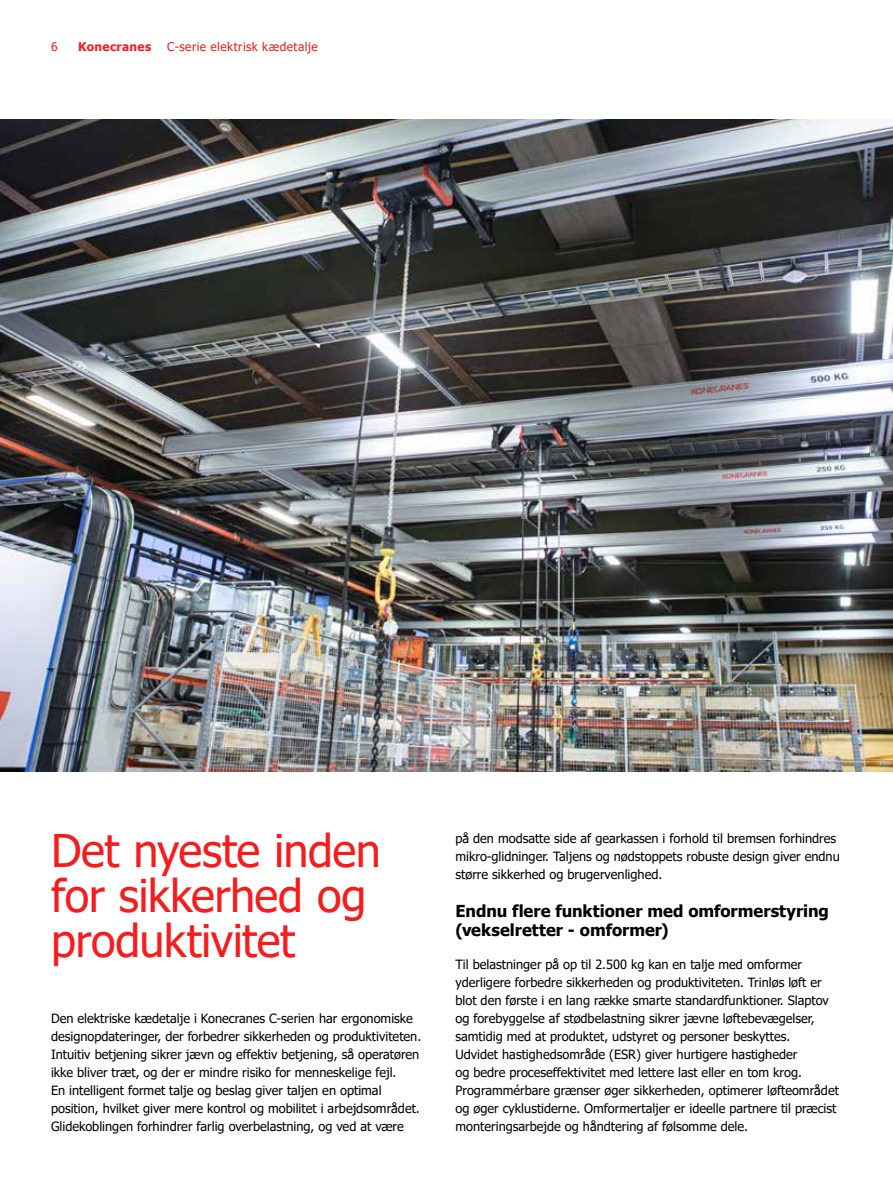
<style>
.page{position:relative;width:893px;height:1191px;background:#fff}
.page>*{position:absolute;margin:0;border:0;box-sizing:border-box;transform-origin:0 0}
.t1{font:45px/45px "Tahoma";letter-spacing:-.01em;color:#f71c1c}
.t2{font:700 16.5px/18.8px "Tahoma";color:#000}
.t3{font:12.75px/18px "Tahoma";color:#000}
.t4{font:12px "Tahoma";letter-spacing:.035em;color:#f71c1c}
.t5{font:700 12px "Tahoma";letter-spacing:.025em;color:#f71c1c}
</style>
<div class="page">
<img style="left:0;top:119px;width:893px;height:652px">
<p class="t4" style="left:51px;top:39px;width:8px">6</p>
<p class="t5" style="left:78px;top:38px;width:74px">Konecranes</p>
<p class="t4" style="left:167px;top:39px;width:152px">C-serie elektrisk kædetalje</p>
<h1 class="t1" style="left:51px;top:831px;width:331px">Det nyeste inden for sikkerhed og produktivitet</h1>
<p class="t3" style="left:51px;top:1010px;width:372px">Den elektriske kædetalje i Konecranes C-serien har ergonomiske designopdateringer, der forbedrer sikkerheden og produktiviteten.<br>Intuitiv betjening sikrer jævn og effektiv betjening, så operatøren ikke bliver træt, og der er mindre risiko for menneskelige fejl.<br>En intelligent formet talje og beslag giver taljen en optimal position, hvilket giver mere kontrol og mobilitet i arbejdsområdet.<br>Glidekoblingen forhindrer farlig overbelastning, og ved at være</p>
<p class="t3" style="left:455px;top:830px;width:386px">på den modsatte side af gearkassen i forhold til bremsen forhindres mikro-glidninger. Taljens og nødstoppets robuste design giver endnu større sikkerhed og brugervenlighed.</p>
<p class="t2" style="left:455px;top:902px;width:375px">Endnu flere funktioner med omformerstyring (vekselretter - omformer)</p>
<p class="t3" style="left:455px;top:956px;width:385px">Til belastninger på op til 2.500 kg kan en talje med omformer yderligere forbedre sikkerheden og produktiviteten. Trinløs løft er blot den første i en lang række smarte standardfunktioner. Slaptov og forebyggelse af stødbelastning sikrer jævne løftebevægelser, samtidig med at produktet, udstyret og personer beskyttes.<br>Udvidet hastighedsområde (ESR) giver hurtigere hastigheder<br>og bedre proceseffektivitet med lettere last eller en tom krog.<br>Programmérbare grænser øger sikkerheden, optimerer løfteområdet og øger cyklustiderne. Omformertaljer er ideelle partnere til præcist monteringsarbejde og håndtering af følsomme dele.</p>
</div>
